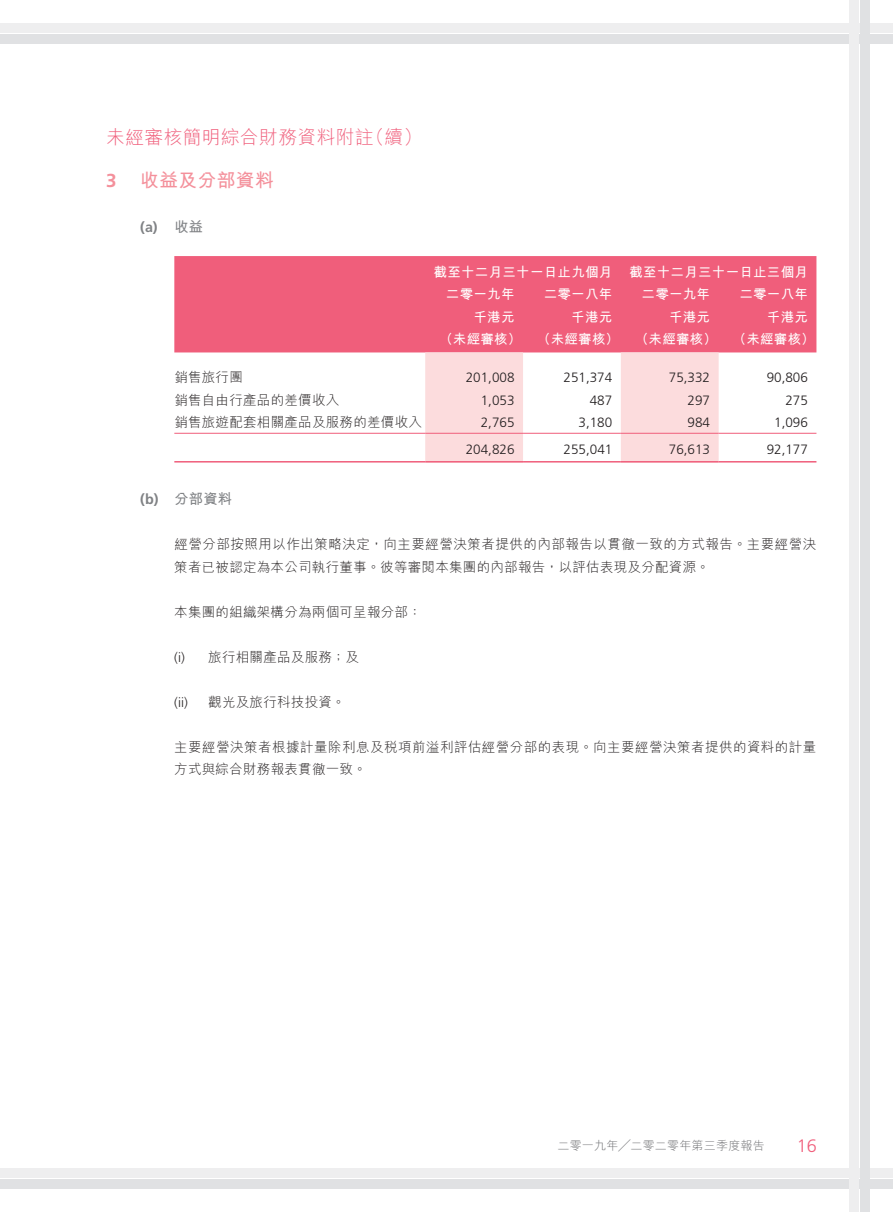
<style>
.page{position:relative;width:893px;height:1212px;background:#fff}
.page>*{position:absolute;margin:0;border:0;box-sizing:border-box;transform-origin:0 0}
.t1{font:300 18.75px "M Hei HK";letter-spacing:.02em;color:#f05e7b}
.t2{font:700 18.75px "M Hei HK";letter-spacing:.02em;color:#f4909b}
.t3{font:700 18.75px "Frutiger LT Std";color:#f4909b}
.t4{font:300 18px "Frutiger LT Std";color:#f05e7b}
.t5{font:700 14.25px "M Hei HK";color:#808285}
.t6{font:700 14.25px "Frutiger LT Std";color:#808285}
.t7{font:300 13.5px/22.5px "M Hei HK";letter-spacing:.02em;color:#231f20}
.t8{font:300 13.5px "Frutiger LT Std";color:#231f20}
.t9{font:700 13.5px/22.5px "M Hei HK";letter-spacing:.02em;color:#fff}
.t10{font:300 12px "M Hei HK";letter-spacing:.02em;color:#6c6d70}
.s1{font-family:"M Hei HK"}
.s2{font-family:"Frutiger LT Std"}
</style>
<div class="page">
<div style="left:0;top:23px;width:893px;height:10px;background:#eeeeef"></div>
<div style="left:0;top:34px;width:893px;height:10px;background:#e0e1e3"></div>
<div style="left:0;top:1168px;width:893px;height:10px;background:#eeeeef"></div>
<div style="left:0;top:1179px;width:893px;height:10px;background:#e0e1e3"></div>
<div style="left:860px;top:0;width:10px;height:1212px;background:#e0e1e3"></div>
<div style="left:849px;top:0;width:10px;height:1212px;background:#eeeeef"></div>
<div style="left:174px;top:256px;width:642px;height:96px;background:#f05e7b"></div>
<svg style="left:425px;top:352px;width:294px;height:109px"></svg>
<hr style="left:174px;top:433px;width:251px;height:1px;background:#f05e7b">
<hr style="left:425px;top:433px;width:98px;height:1px;background:#f05e7b">
<hr style="left:523px;top:433px;width:98px;height:1px;background:#f05e7b">
<hr style="left:621px;top:433px;width:98px;height:1px;background:#f05e7b">
<hr style="left:719px;top:433px;width:97px;height:1px;background:#f05e7b">
<hr style="left:174px;top:461px;width:251px;height:1px;background:#f05e7b">
<hr style="left:425px;top:461px;width:98px;height:1px;background:#f05e7b">
<hr style="left:523px;top:461px;width:98px;height:1px;background:#f05e7b">
<hr style="left:621px;top:461px;width:98px;height:1px;background:#f05e7b">
<hr style="left:719px;top:461px;width:97px;height:1px;background:#f05e7b">
<h1 class="t1" style="left:106px;top:128px;width:317px">未經審核簡明綜合財務資料附註（續）</h1>
<h1 class="t3" style="left:106px;top:169px;width:12px">3</h1>
<h1 class="t2" style="left:140px;top:166px;width:135px">收益及分部資料</h1>
<p class="t6" style="left:140px;top:218px;width:64px">(a) <span class="s1">收益</span></p>
<p class="t9" style="left:446px;top:259px;width:364px;text-indent:-12px">截至十二月三十一日止九個月 截至十二月三十一日止三個月二零一九年</p>
<p class="t9" style="left:544px;top:282px;width:70px">二零一八年</p>
<p class="t9" style="left:641px;top:282px;width:70px">二零一九年</p>
<p class="t9" style="left:739px;top:282px;width:70px">二零一八年</p>
<p class="t9" style="left:439px;top:304px;width:377px;text-indent:327px">千港元（未經審核） （未經審核） （未經審核） （未經審核）</p>
<p class="t9" style="left:473px;top:304px;width:43px">千港元</p>
<p class="t9" style="left:571px;top:304px;width:43px">千港元</p>
<p class="t9" style="left:669px;top:304px;width:43px">千港元</p>
<p class="t7" style="left:174px;top:366px;width:70px">銷售旅行團</p>
<p class="t8" style="left:466px;top:370px;width:50px">201,008</p>
<p class="t8" style="left:563px;top:370px;width:50px">251,374</p>
<p class="t8" style="left:669px;top:370px;width:43px">75,332</p>
<p class="t8" style="left:767px;top:370px;width:43px">90,806</p>
<p class="t7" style="left:174px;top:388px;width:166px">銷售自由行產品的差價收入</p>
<p class="t8" style="left:481px;top:393px;width:35px">1,053</p>
<p class="t8" style="left:590px;top:393px;width:24px">487</p>
<p class="t8" style="left:688px;top:393px;width:24px">297</p>
<p class="t8" style="left:785px;top:393px;width:24px">275</p>
<p class="t7" style="left:174px;top:411px;width:249px">銷售旅遊配套相關產品及服務的差價收入</p>
<p class="t8" style="left:481px;top:415px;width:35px">2,765</p>
<p class="t8" style="left:578px;top:415px;width:35px">3,180</p>
<p class="t8" style="left:688px;top:415px;width:24px">984</p>
<p class="t8" style="left:774px;top:415px;width:35px">1,096</p>
<p class="t8" style="left:466px;top:442px;width:50px">204,826</p>
<p class="t8" style="left:563px;top:442px;width:50px">255,041</p>
<p class="t8" style="left:669px;top:442px;width:43px">76,613</p>
<p class="t8" style="left:767px;top:442px;width:43px">92,177</p>
<p class="t5" style="left:140px;top:488px;width:93px"><span class="s2">(b)</span> 分部資料</p>
<p class="t7" style="left:174px;top:533px;width:644px">經營分部按照用以作出策略決定，向主要經營決策者提供的內部報告以貫徹一致的方式報告。主要經營決策者已被認定為本公司執行董事。彼等審閱本集團的內部報告，以評估表現及分配資源。</p>
<p class="t7" style="left:174px;top:600px;width:249px">本集團的組織架構分為兩個可呈報分部：</p>
<p class="t7" style="left:174px;top:645px;width:186px"><span class="s2">(i)</span> 旅行相關產品及服務；及</p>
<p class="t7" style="left:174px;top:690px;width:173px"><span class="s2">(ii)</span> 觀光及旅行科技投資。</p>
<p class="t7" style="left:174px;top:735px;width:644px">主要經營決策者根據計量除利息及稅項前溢利評估經營分部的表現。向主要經營決策者提供的資料的計量方式與綜合財務報表貫徹一致。</p>
<p class="t10" style="left:557px;top:1139px;width:209px">二零一九年╱二零二零年第三季度報告</p>
<h2 class="t4" style="left:797px;top:1135px;width:22px">16</h2>
</div>
